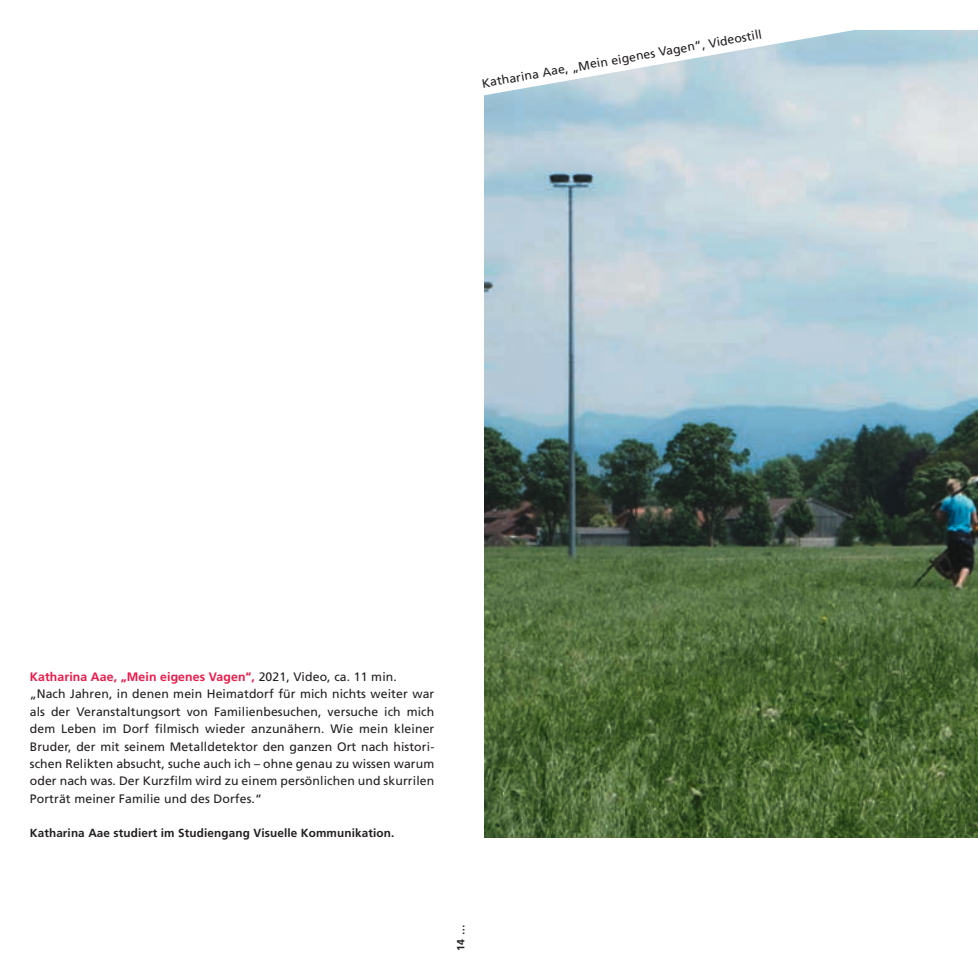
<style>
.page{position:relative;width:978px;height:978px;background:#fff}
.page>*{position:absolute;margin:0;border:0;box-sizing:border-box;transform-origin:0 0}
.t1{font:12.25px/17.3px "Frutiger";letter-spacing:.01em;color:#231f20}
.t2{font:700 11.72px "Frutiger";letter-spacing:.01em;color:#231f20}
.t3{font:700 10.5px "Frutiger";color:#231f20}
.s1{font-weight:700;color:#ed1848}
</style>
<div class="page">
<img style="left:484px;top:30px;width:493px;height:807px">
<svg style="left:484px;top:30px;width:486px;height:66px"></svg>
<p class="t1" style="left:480px;top:75px;width:285px;rotate:-10deg">Katharina Aae, „Mein eigenes Vagen“, Videostill</p>
<p class="t1" style="left:30px;top:668px;width:406px"><span class="s1">Katharina Aae, „Mein eigenes Vagen“,</span> 2021, Video, ca. 11 min. „Nach Jahren, in denen mein Heimatdorf für mich nichts weiter war als der Veranstaltungsort von Familienbesuchen, versuche ich mich dem Leben im Dorf filmisch wieder anzunähern. Wie mein kleiner Bruder, der mit seinem Metalldetektor den ganzen Ort nach histori&shy;schen Relikten absucht, suche auch ich – ohne genau zu wissen warum oder nach was. Der Kurzfilm wird zu einem persönlichen und skurrilen Porträt meiner Familie und des Dorfes.“</p>
<p class="t2" style="left:30px;top:826px;width:366px">Katharina Aae studiert im Studiengang Visuelle Kommunikation.</p>
<p class="t3" style="left:454px;top:950px;width:28px;rotate:-90deg">14 …</p>
</div>
